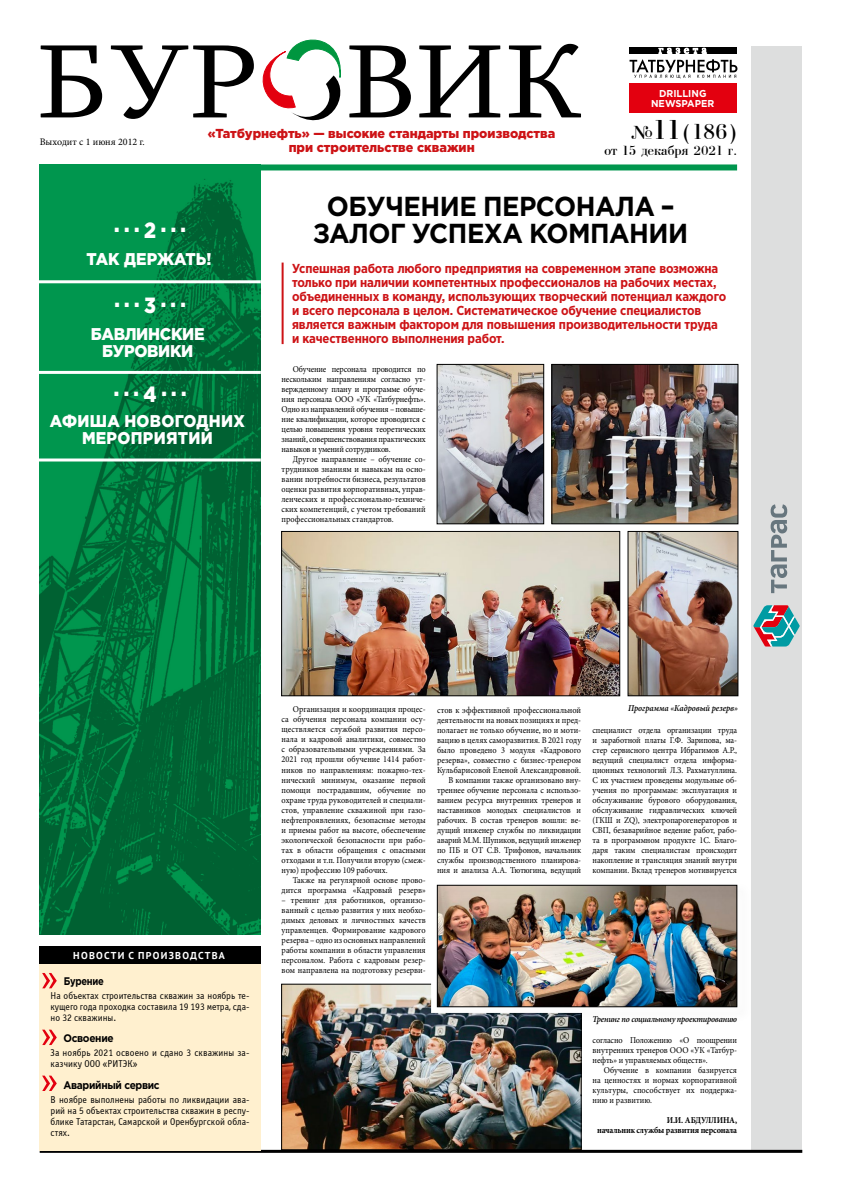
<style>
.page{position:relative;width:842px;height:1191px;background:#fff}
.page>*{position:absolute;margin:0;border:0;box-sizing:border-box;transform-origin:0 0}
.t1{font:700 27.4px/27px "Gotham Pro";letter-spacing:-.02em;color:#000;text-align:center;scale:.95 1}
.t2{font:23px "Bodoni CTT";color:#000}
.t3{font:900 22px "Gotham Pro";color:#fff;scale:.87 1}
.t4{font:900 17px/17px "Gotham Pro";letter-spacing:.01em;color:#fff;text-align:center;scale:.92 1}
.t5{font:900 17px/17px "Gotham Pro";letter-spacing:-.02em;color:#fff;text-align:center;scale:.93 1}
.t6{font:14px "Bodoni CTT";color:#000}
.t7{font:700 13px/14px "Gotham Pro Narrow";letter-spacing:-.01em;color:#cd1316}
.t8{font:900 13px/14px "Gotham Pro";color:#cd1316;text-align:center}
.t9{font:700 11px "Gotham Pro";letter-spacing:-.03em;color:#000;scale:.92 1}
.t10{font:700 11px "Gotham Pro";letter-spacing:-.03em;color:#000;scale:.85 1}
.t11{font:10px/11px "Officina Sans C";color:#000;text-align:justify;scale:.95 1}
.t12{font:700 10px "PT Sans";letter-spacing:.13em;color:#fff}
.t13{font:10px "Minion Pro";color:#000}
.t14{font:700 10px/10px "Gotham Pro";color:#fff;text-align:center;scale:.95 1}
.t15{font:9px/10px "Minion Pro";letter-spacing:-.005em;color:#000;text-align:justify;scale:.92 1}
.t16{font:italic 600 9px "Minion Pro";letter-spacing:-.015em;color:#000;scale:.92 1}
.t17{font:700 9px/10px "Minion Pro";letter-spacing:-.02em;color:#000;text-align:right;scale:.92 1}
.s1{font-size:20px}
.s2{font-size:29px}
</style>
<div class="page">
<img style="left:283px;top:986px;width:296px;height:162px">
<div style="left:281px;top:984px;width:300px;height:166px;border:1px solid #000"></div>
<div style="left:751px;top:47px;width:51px;height:1102px;background:#dddede"></div>
<svg style="left:771px;top:504px;width:16px;height:89px"></svg>
<svg style="left:753px;top:605px;width:47px;height:41px"></svg>
<svg style="left:41px;top:44px;width:540px;height:75px"></svg>
<svg style="left:243px;top:39px;width:110px;height:82px"></svg>
<svg style="left:629px;top:47px;width:108px;height:1px"></svg>
<div style="left:629px;top:84px;width:108px;height:29px;background:#e3000f"></div>
<svg style="left:629px;top:48px;width:108px;height:30px"></svg>
<div style="left:40px;top:164px;width:697px;height:6px;background:#00964e"></div>
<hr style="left:282px;top:262px;width:2px;height:82px;background:#cd1316">
<img style="left:40px;top:170px;width:221px;height:764px">
<hr style="left:27px;top:280px;width:234px;height:3px;background:#fff">
<hr style="left:27px;top:371px;width:234px;height:3px;background:#fff">
<hr style="left:27px;top:458px;width:234px;height:3px;background:#fff">
<hr style="left:40px;top:1149px;width:762px;height:3px;background:#000">
<div style="left:40px;top:951px;width:221px;height:199px;background:#fff0cf"></div>
<div style="left:40px;top:946px;width:221px;height:18px;background:#000"></div>
<svg style="left:42px;top:973px;width:15px;height:15px"></svg>
<svg style="left:42px;top:1029px;width:15px;height:16px"></svg>
<svg style="left:42px;top:1075px;width:15px;height:16px"></svg>
<img style="left:439px;top:366px;width:103px;height:156px">
<div style="left:437px;top:364px;width:107px;height:160px;border:1px solid #000"></div>
<img style="left:630px;top:533px;width:106px;height:161px">
<div style="left:628px;top:531px;width:110px;height:165px;border:1px solid #000"></div>
<img style="left:554px;top:366px;width:182px;height:156px">
<div style="left:552px;top:364px;width:186px;height:160px;border:1px solid #000"></div>
<img style="left:283px;top:533px;width:335px;height:161px">
<div style="left:281px;top:531px;width:339px;height:165px;border:1px solid #000"></div>
<div style="left:433px;top:881px;width:319px;height:141px;background:#000;opacity:.34"></div>
<div style="left:437px;top:885px;width:300px;height:122px;border:1px solid #000"></div>
<p class="t14" style="left:651px;top:88px;width:68px">DRILLING<br>NEWSPAPER</p>
<p class="t13" style="left:40px;top:135px;width:107px">Выходит с 1 июня 2012 г.</p>
<h3 class="t8" style="left:208px;top:126px;width:349px">«Татбурнефть» — высокие стандарты производства при строительстве скважин</h3>
<h2 class="t2" style="left:631px;top:119px;width:109px"><span class="s1">№</span><span class="s2">11</span>(186)</h2>
<h3 class="t6" style="left:604px;top:143px;width:134px">от 15 декабря 2021 г.</h3>
<h3 class="t3" style="left:114px;top:212px;width:84px">. . . 2 . . .</h3>
<h3 class="t4" style="left:87px;top:250px;width:137px">ТАК ДЕРЖАТЬ!</h3>
<h3 class="t3" style="left:114px;top:286px;width:84px">. . . 3 . . .</h3>
<h3 class="t5" style="left:91px;top:324px;width:124px">БАВЛИНСКИЕ<br>БУРОВИКИ</h3>
<h3 class="t3" style="left:114px;top:376px;width:85px">. . . 4 . . .</h3>
<h3 class="t4" style="left:50px;top:412px;width:214px">АФИША НОВОГОДНИХ<br>МЕРОПРИЯТИЙ</h3>
<h1 class="t1" style="left:313px;top:192px;width:396px">ОБУЧЕНИЕ ПЕРСОНАЛА –<br>ЗАЛОГ УСПЕХА КОМПАНИИ</h1>
<p class="t7" style="left:292px;top:261px;width:436px">Успешная работа любого предприятия на современном этапе возможна только при наличии компетентных профессионалов на рабочих местах, объединенных в команду, использующих творческий потенциал каждого и всего персонала в целом. Систематическое обучение специалистов является важным фактором для повышения производительности труда и качественного выполнения работ.</p>
<p class="t15" style="left:282px;top:364px;width:158px;text-indent:11px">Обучение персонала проводится по нескольким направлениям согласно ут&shy;вержденному плану и программе обуче&shy;ния персонала ООО «УК «Татбурнефть».<br>Одно из направлений обучения – повыше&shy;ние квалификации, которое проводится с целью повышения уровня теоретических знаний, совершенствования практических навыков и умений сотрудников.</p>
<p class="t15" style="left:282px;top:454px;width:158px;text-indent:11px">Другое направление – обучение со&shy;трудников знаниям и навыкам на осно&shy;вании потребности бизнеса, результатов оценки развития корпоративных, управ&shy;ленческих и профессионально-техниче&shy;ских компетенций, с учетом требований профессиональных стандартов.</p>
<p class="t12" style="left:73px;top:948px;width:153px">НОВОСТИ С ПРОИЗВОДСТВА</p>
<p class="t10" style="left:64px;top:975px;width:49px">Бурение</p>
<p class="t11" style="left:51px;top:990px;width:211px">На объектах строительства скважин за ноябрь те&shy;кущего года проходка составила 19 193 метра, сда&shy;но 32 скважины.</p>
<p class="t9" style="left:63px;top:1032px;width:56px">Освоение</p>
<p class="t11" style="left:51px;top:1047px;width:211px">За ноябрь 2021 освоено и сдано 3 скважины за&shy;казчику ООО «РИТЭК»</p>
<p class="t9" style="left:63px;top:1078px;width:106px">Аварийный сервис</p>
<p class="t11" style="left:51px;top:1093px;width:211px">В ноябре выполнены работы по ликвидации ава&shy;рий на 5 объектах строительства скважин в респу&shy;блике Татарстан, Самарской и Оренбургской обла&shy;стях.</p>
<p class="t15" style="left:282px;top:704px;width:158px;text-indent:11px">Организация и координация процес&shy;са обучения персонала компании осу&shy;ществляется службой развития персо&shy;нала и кадровой аналитики, совместно с образовательными учреждениями. За 2021 год прошли обучение 1414 работ&shy;ников по направлениям: пожарно-тех&shy;нический минимум, оказание первой помощи пострадавшим, обучение по охране труда руководителей и специали&shy;стов, управление скважиной при газо&shy;нефтепроявлениях, безопасные методы и приемы работ на высоте, обеспечение экологической безопасности при рабо&shy;тах в области обращения с опасными отходами и т.п. Получили вторую (смеж&shy;ную) профессию 109 рабочих.</p>
<p class="t15" style="left:282px;top:874px;width:158px;text-align:right">Также на регулярной основе прово&shy;дится программа «Кадровый резерв»</p>
<p class="t15" style="left:282px;top:894px;width:158px">– тренинг для работников, организо&shy;ванный с целью развития у них необхо&shy;димых деловых и личностных качеств управленцев. Формирование кадрового резерва – одно из основных направлений работы компании в области управления персоналом. Работа с кадровым резер&shy;вом направлена на подготовку резерви-</p>
<p class="t15" style="left:437px;top:705px;width:158px;text-align:right">стов к эффективной профессиональной деятельности на новых позициях и пред&shy;полагает не только обучение, но и моти&shy;вацию в целях саморазвития. В 2021 году было проведено 3 модуля «Кадрового резерва», совместно с бизнес-тренером Кульбарисовой Еленой Александровной.<br>В компании также организовано вну&shy;треннее обучение персонала с использо&shy;ванием ресурса внутренних тренеров и наставников молодых специалистов и рабочих. В состав тренеров вошли: ве&shy;дущий инженер службы по ликвидации аварий М.М. Шупиков, ведущий инженер по ПБ и ОТ С.В. Трифонов, начальник службы производственного планирова&shy;ния и анализа А.А. Тютюгина, ведущий</p>
<p class="t16" style="left:628px;top:702px;width:121px">Программа «Кадровый резерв»</p>
<p class="t15" style="left:592px;top:725px;width:159px">специалист отдела организации труда и заработной платы Г.Ф. Зарипова, ма&shy;стер сервисного центра Ибрагимов А.Р., ведущий специалист отдела информа&shy;ционных технологий Л.З. Рахматуллина.<br>С их участием проведены модульные об&shy;учения по программам: эксплуатация и обслуживание бурового оборудования, обслуживание гидравлических ключей (ГКШ и ZQ), электропарогенераторов и СВП, безаварийное ведение работ, рабо&shy;та в программном продукте 1С. Благо&shy;даря таким специалистам происходит накопление и трансляция знаний внутри компании. Вклад тренеров мотивируется</p>
<p class="t16" style="left:592px;top:1013px;width:159px">Тренинг по социальному проектированию</p>
<p class="t15" style="left:592px;top:1035px;width:159px">согласно Положению «О поощрении внутренних тренеров ООО «УК «Татбур&shy;нефть» и управляемых обществ».</p>
<p class="t15" style="left:592px;top:1065px;width:159px;text-indent:11px">Обучение в компании базируется на ценностях и нормах корпоративной культуры, способствует их поддержа&shy;нию и развитию.</p>
<p class="t17" style="left:597px;top:1115px;width:154px">И.И. АБДУЛЛИНА,<br>начальник службы развития персонала</p>
</div>
